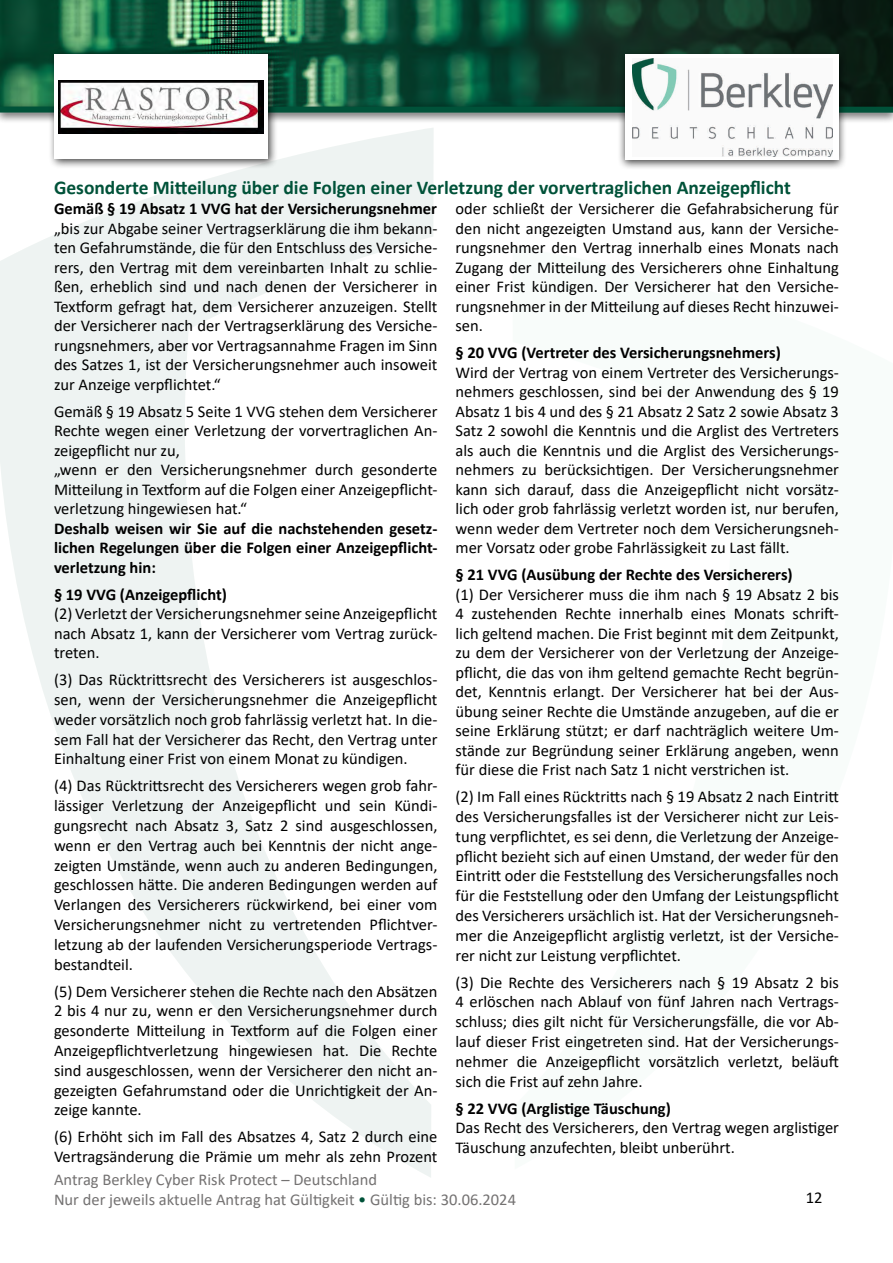
<style>
.page{position:relative;width:893px;height:1263px;background:#fff}
.page>*{position:absolute;margin:0;border:0;box-sizing:border-box;transform-origin:0 0}
.t1{font:700 19.5px "Calibri";color:#005239}
.t2{font:16.5px/19.5px "Calibri";color:#000;text-align:justify}
.t3{font:700 16.5px/19.5px "Calibri";color:#000;text-align:justify}
.t4{font:16.5px/19.8px "Calibri";color:#747272}
.s1{color:#005239}
</style>
<div class="page">
<svg style="left:0;top:128px;width:434px;height:1049px"></svg>
<img style="left:0;top:1px;width:893px;height:100px">
<div style="left:0;top:101px;width:893px;height:23px;background:#000;opacity:.75"></div>
<div style="left:0;top:107px;width:893px;height:6px;background:#005239"></div>
<div style="left:617px;top:49px;width:230px;height:121px;background:#000;opacity:.75"></div>
<div style="left:625px;top:54px;width:214px;height:105px;background:#fff"></div>
<img style="left:632px;top:59px;width:200px;height:97px">
<div style="left:48px;top:48px;width:230px;height:121px;background:#000;opacity:.75"></div>
<div style="left:54px;top:54px;width:214px;height:105px;background:#fff"></div>
<img style="left:59px;top:81px;width:204px;height:53px">
<p class="t1" style="left:54px;top:174px;width:738px">Gesonderte Mitteilung über die Folgen einer Verletzung der vorvertraglichen Anzeigepflicht</p>
<p class="t3" style="left:54px;top:199px;width:384px">Gemäß § 19 Absatz 1 VVG hat der Versicherungsnehmer</p>
<p class="t2" style="left:54px;top:218px;width:385px">„bis zur Abgabe seiner Vertragserklärung die ihm bekann&shy;ten Gefahrumstände, die für den Entschluss des Versiche&shy;rers, den Vertrag mit dem vereinbarten Inhalt zu schlie&shy;ßen, erheblich sind und nach denen der Versicherer in Textform gefragt hat, dem Versicherer anzuzeigen. Stellt der Versicherer nach der Vertragserklärung des Versiche&shy;rungsnehmers, aber vor Vertragsannahme Fragen im Sinn des Satzes 1, ist der Versicherungsnehmer auch insoweit zur Anzeige verpflichtet.“</p>
<p class="t2" style="left:54px;top:401px;width:385px">Gemäß § 19 Absatz 5 Seite 1 VVG stehen dem Versicherer Rechte wegen einer Verletzung der vorvertraglichen An&shy;zeigepflicht nur zu,</p>
<p class="t2" style="left:54px;top:460px;width:385px">„wenn er den Versicherungsnehmer durch gesonderte Mitteilung in Textform auf die Folgen einer Anzeigepflicht&shy;verletzung hingewiesen hat.“</p>
<p class="t3" style="left:54px;top:518px;width:385px">Deshalb weisen wir Sie auf die nachstehenden gesetz&shy;lichen Regelungen über die Folgen einer Anzeigepflicht&shy;verletzung hin:</p>
<p class="t3" style="left:54px;top:584px;width:174px">§ 19 VVG (Anzeigepflicht)</p>
<p class="t2" style="left:54px;top:604px;width:385px">(2) Verletzt der Versicherungsnehmer seine Anzeigepflicht nach Absatz 1, kann der Versicherer vom Vertrag zurück&shy;treten.</p>
<p class="t2" style="left:54px;top:669px;width:385px">(3) Das Rücktrittsrecht des Versicherers ist ausgeschlos&shy;sen, wenn der Versicherungsnehmer die Anzeigepflicht weder vorsätzlich noch grob fahrlässig verletzt hat. In die&shy;sem Fall hat der Versicherer das Recht, den Vertrag unter Einhaltung einer Frist von einem Monat zu kündigen.</p>
<p class="t2" style="left:54px;top:776px;width:385px">(4) Das Rücktrittsrecht des Versicherers wegen grob fahr&shy;lässiger Verletzung der Anzeigepflicht und sein Kündi&shy;gungsrecht nach Absatz 3, Satz 2 sind ausgeschlossen, wenn er den Vertrag auch bei Kenntnis der nicht ange&shy;zeigten Umstände, wenn auch zu anderen Bedingungen, geschlossen hätte. Die anderen Bedingungen werden auf Verlangen des Versicherers rückwirkend, bei einer vom Versicherungsnehmer nicht zu vertretenden Pflichtver&shy;letzung ab der laufenden Versicherungsperiode Vertrags&shy;bestandteil.</p>
<p class="t2" style="left:54px;top:981px;width:385px">(5) Dem Versicherer stehen die Rechte nach den Absätzen 2 bis 4 nur zu, wenn er den Versicherungsnehmer durch gesonderte Mitteilung in Textform auf die Folgen einer Anzeigepflichtverletzung hingewiesen hat. Die Rechte sind ausgeschlossen, wenn der Versicherer den nicht an&shy;gezeigten Gefahrumstand oder die Unrichtigkeit der An&shy;zeige kannte.</p>
<p class="t2" style="left:54px;top:1127px;width:385px">(6) Erhöht sich im Fall des Absatzes 4, Satz 2 durch eine<br>Vertragsänderung die Prämie um mehr als zehn Prozent</p>
<p class="t2" style="left:455px;top:199px;width:385px">oder schließt der Versicherer die Gefahrabsicherung für den nicht angezeigten Umstand aus, kann der Versiche&shy;rungsnehmer den Vertrag innerhalb eines Monats nach Zugang der Mitteilung des Versicherers ohne Einhaltung einer Frist kündigen. Der Versicherer hat den Versiche&shy;rungsnehmer in der Mitteilung auf dieses Recht hinzuwei&shy;sen.</p>
<p class="t3" style="left:455px;top:343px;width:327px">§ 20 VVG (Vertreter des Versicherungsnehmers)</p>
<p class="t2" style="left:455px;top:362px;width:385px">Wird der Vertrag von einem Vertreter des Versicherungs&shy;nehmers geschlossen, sind bei der Anwendung des § 19<br>Absatz 1 bis 4 und des § 21 Absatz 2 Satz 2 sowie Absatz 3<br>Satz 2 sowohl die Kenntnis und die Arglist des Vertreters als auch die Kenntnis und die Arglist des Versicherungs&shy;nehmers zu berücksichtigen. Der Versicherungsnehmer kann sich darauf, dass die Anzeigepflicht nicht vorsätz&shy;lich oder grob fahrlässig verletzt worden ist, nur berufen, wenn weder dem Vertreter noch dem Versicherungsneh&shy;mer Vorsatz oder grobe Fahrlässigkeit zu Last fällt.</p>
<p class="t3" style="left:455px;top:565px;width:339px">§ 21 VVG (Ausübung der Rechte des Versicherers)</p>
<p class="t2" style="left:455px;top:584px;width:385px">(1) Der Versicherer muss die ihm nach § 19 Absatz 2 bis 4 zustehenden Rechte innerhalb eines Monats schrift&shy;lich geltend machen. Die Frist beginnt mit dem Zeitpunkt, zu dem der Versicherer von der Verletzung der Anzeige&shy;pflicht, die das von ihm geltend gemachte Recht begrün&shy;det, Kenntnis erlangt. Der Versicherer hat bei der Aus&shy;übung seiner Rechte die Umstände anzugeben, auf die er seine Erklärung stützt; er darf nachträglich weitere Um&shy;stände zur Begründung seiner Erklärung angeben, wenn für diese die Frist nach Satz 1 nicht verstrichen ist.</p>
<p class="t2" style="left:455px;top:786px;width:385px">(2) Im Fall eines Rücktritts nach § 19 Absatz 2 nach Eintritt des Versicherungsfalles ist der Versicherer nicht zur Leis&shy;tung verpflichtet, es sei denn, die Verletzung der Anzeige&shy;pflicht bezieht sich auf einen Umstand, der weder für den Eintritt oder die Feststellung des Versicherungsfalles noch für die Feststellung oder den Umfang der Leistungspflicht des Versicherers ursächlich ist. Hat der Versicherungsneh&shy;mer die Anzeigepflicht arglistig verletzt, ist der Versiche&shy;rer nicht zur Leistung verpflichtet.</p>
<p class="t2" style="left:455px;top:972px;width:385px">(3) Die Rechte des Versicherers nach § 19 Absatz 2 bis 4 erlöschen nach Ablauf von fünf Jahren nach Vertrags&shy;schluss; dies gilt nicht für Versicherungsfälle, die vor Ab&shy;lauf dieser Frist eingetreten sind. Hat der Versicherungs&shy;nehmer die Anzeigepflicht vorsätzlich verletzt, beläuft sich die Frist auf zehn Jahre.</p>
<p class="t3" style="left:455px;top:1098px;width:217px">§ 22 VVG (Arglistige Täuschung)</p>
<p class="t2" style="left:455px;top:1117px;width:385px">Das Recht des Versicherers, den Vertrag wegen arglistiger<br>Täuschung anzufechten, bleibt unberührt.</p>
<p class="t4" style="left:54px;top:1169px;width:464px">Antrag Berkley Cyber Risk Protect – Deutschland<br>Nur der jeweils aktuelle Antrag hat Gültigkeit <span class="s1">•</span> Gültig bis: 30.06.2024</p>
<p class="t2" style="left:806px;top:1188px;width:18px">12</p>
</div>
